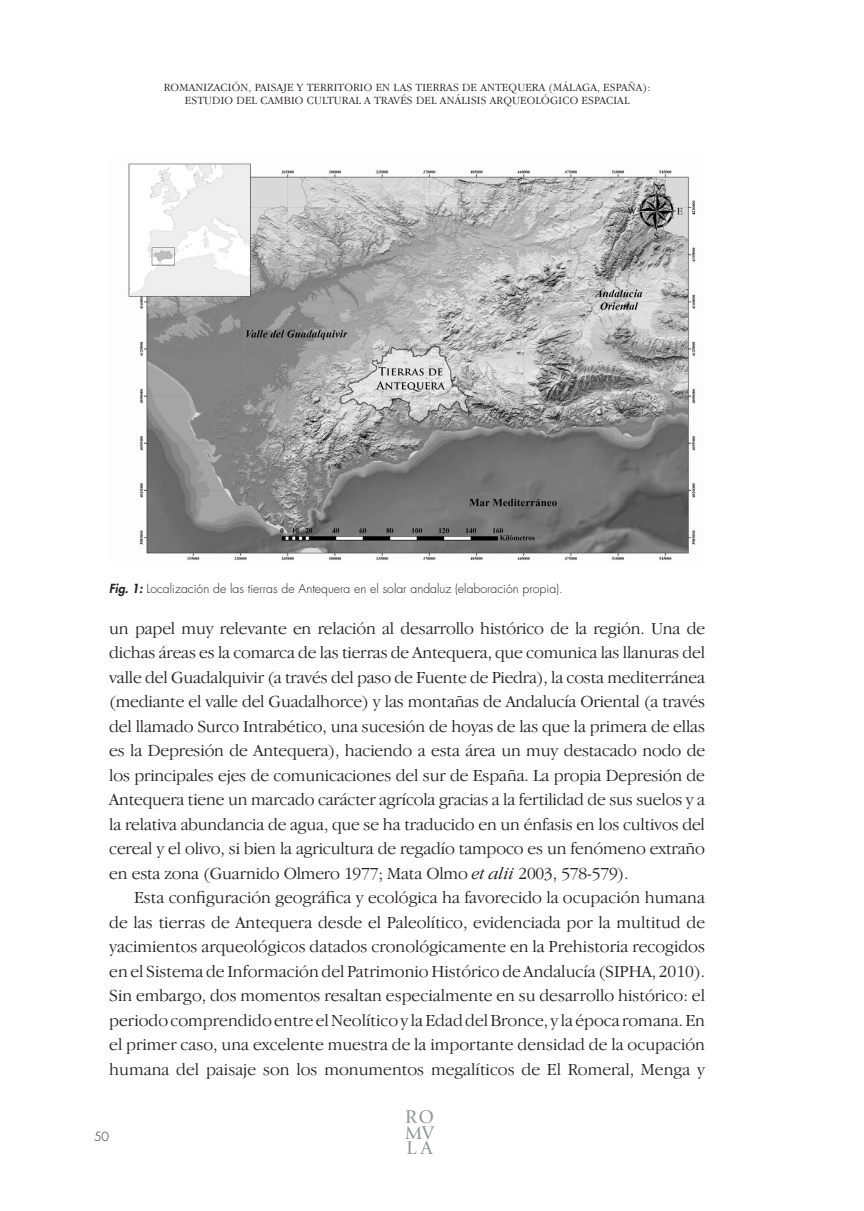
<style>
.page{position:relative;width:864px;height:1211px;background:#fff}
.page>*{position:absolute;margin:0;border:0;box-sizing:border-box;transform-origin:0 0}
.t1{font:19.25px/15.8px "Giovanni";color:#939598;text-align:justify}
.t2{font:300 17.5px/24.5px "Garamond IT Cby BT";color:#231f20;text-align:justify}
.Pie_foto{font:300 12.25px "Futura";color:#231f20}
.t3{font:300 11.38px/13.7px "Garamond IT Cby BT";letter-spacing:.02em;color:#231f20;text-align:center}
.s1{font-weight:800;font-style:italic}
.s2{font-style:italic}
</style>
<div class="page">
<img style="left:128px;top:163px;width:568px;height:397px">
<p class="t3" style="left:164px;top:80px;width:488px">ROMANIZACIÓN, PAISAJE Y TERRITORIO EN LAS TIERRAS DE ANTEQUERA (MÁLAGA, ESPAÑA):<br>ESTUDIO DEL CAMBIO CULTURAL A TRAVÉS DEL ANÁLISIS ARQUEOLÓGICO ESPACIAL</p>
<p class="Pie_foto" style="left:109px;top:581px;width:455px"><span class="s1">Fig. 1:</span> Localización de las tierras de Antequera en el solar andaluz (elaboración propia).</p>
<p class="t2" style="left:109px;top:615px;width:597px">un papel muy relevante en relación al desarrollo histórico de la región. Una de dichas áreas es la comarca de las tierras de Antequera, que comunica las llanuras del valle del Guadalquivir (a través del paso de Fuente de Piedra), la costa mediterránea (mediante el valle del Guadalhorce) y las montañas de Andalucía Oriental (a través del llamado Surco Intrabético, una sucesión de hoyas de las que la primera de ellas es la Depresión de Antequera), haciendo a esta área un muy destacado nodo de los principales ejes de comunicaciones del sur de España. La propia Depresión de Antequera tiene un marcado carácter agrícola gracias a la fertilidad de sus suelos y a la relativa abundancia de agua, que se ha traducido en un énfasis en los cultivos del cereal y el olivo, si bien la agricultura de regadío tampoco es un fenómeno extraño en esta zona (Guarnido Olmero 1977; Mata Olmo <span class="s2">et alii</span> 2003, 578-579).</p>
<p class="t2" style="left:109px;top:885px;width:597px;text-indent:25px">Esta configuración geográfica y ecológica ha favorecido la ocupación humana de las tierras de Antequera desde el Paleolítico, evidenciada por la multitud de yacimientos arqueológicos datados cronológicamente en la Prehistoria recogidos en el Sistema de Información del Patrimonio Histórico de Andalucía (SIPHA, 2010).<br>Sin embargo, dos momentos resaltan especialmente en su desarrollo histórico: el periodocomprendidoentre elNeolíticoy laEdaddelBronce, y la época romana.En el primer caso, una excelente muestra de la importante densidad de la ocupación humana del paisaje son los monumentos megalíticos de El Romeral, Menga y</p>
<p class="Pie_foto" style="left:94px;top:1128px;width:17px">50</p>
<p class="t1" style="left:405px;top:1108px;width:31px">RO MV LA</p>
</div>
